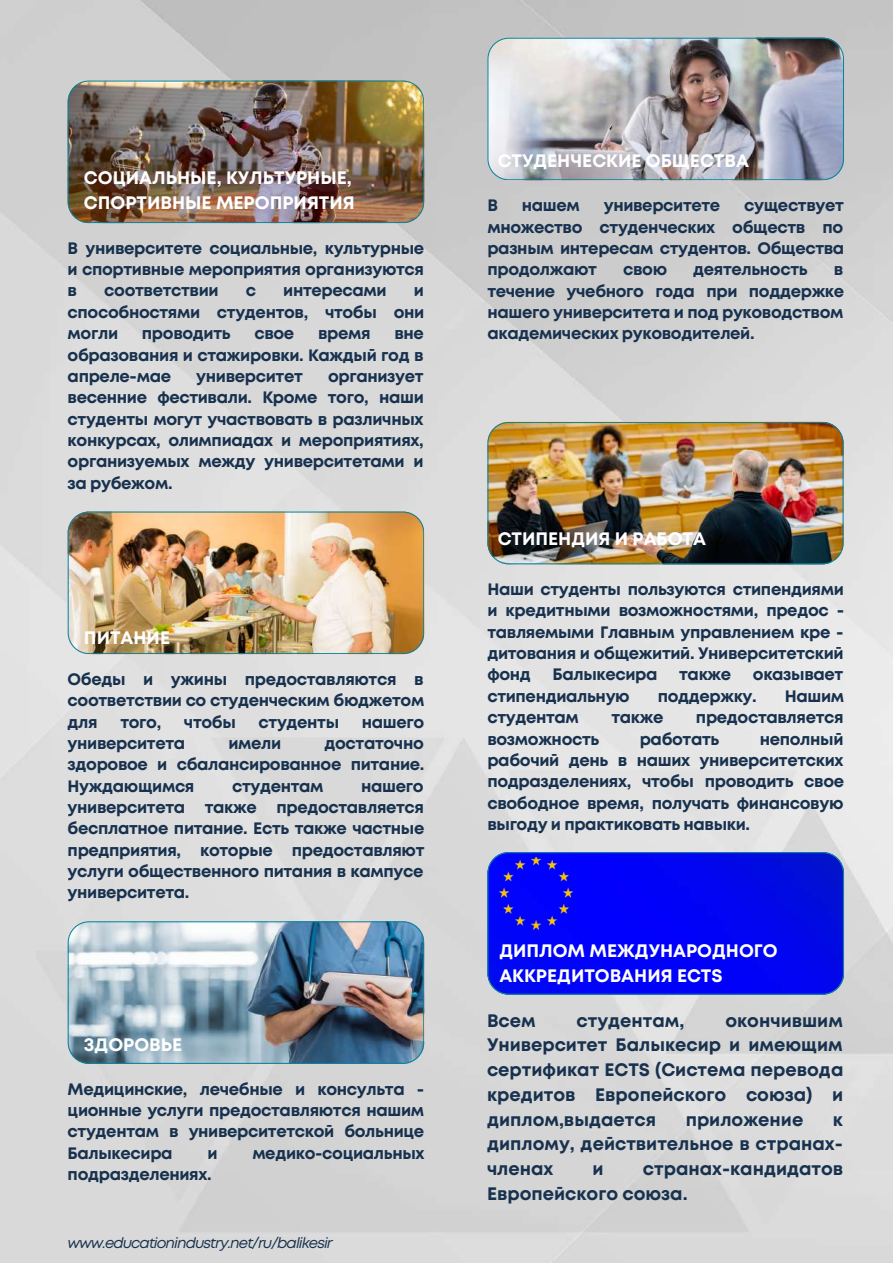
<style>
.page{position:relative;width:893px;height:1264px;background:#fff}
.page>*{position:absolute;margin:0;border:0;box-sizing:border-box;transform-origin:0 0}
.t1{font:700 18px/24.8px "Mont";color:#17314e;text-align:justify}
.t2{font:700 18px/24.8px "Mont";color:#fff}
.t3{font:700 16.5px/21.3px "Mont";letter-spacing:-.02em;color:#17314e;text-align:justify}
.t4{font:italic 14.85px "Mont";letter-spacing:-.06em;color:#17314e}
</style>
<div class="page">
<img style="left:0;top:0;width:892px;height:1262px">
<img style="left:68px;top:80px;width:356px;height:143px">
<img style="left:487px;top:422px;width:356px;height:142px">
<svg style="left:487px;top:852px;width:357px;height:142px;background:#0208f1"></svg>
<img style="left:497px;top:857px;width:83px;height:77px">
<img style="left:487px;top:38px;width:357px;height:142px">
<img style="left:68px;top:511px;width:356px;height:143px">
<img style="left:68px;top:921px;width:356px;height:142px">
<p class="t2" style="left:84px;top:167px;width:272px">СОЦИАЛЬНЫЕ, КУЛЬТУРНЫЕ,<br>СПОРТИВНЫЕ МЕРОПРИЯТИЯ</p>
<p class="t3" style="left:68px;top:238px;width:358px">В университете социальные, культурные и спортивные мероприятия организуются в</p>
<p class="t3" style="left:104px;top:281px;width:116px">соответствии</p>
<p class="t3" style="left:246px;top:281px;width:12px">с</p>
<p class="t3" style="left:283px;top:281px;width:105px">интересами</p>
<p class="t3" style="left:68px;top:281px;width:358px;text-indent:346px">и способностями студентов, чтобы они могли</p>
<p class="t3" style="left:68px;top:324px;width:358px;text-indent:327px">вне образования и стажировки. Каждый год в апреле-мае</p>
<p class="t3" style="left:142px;top:324px;width:90px">проводить</p>
<p class="t3" style="left:254px;top:324px;width:41px">свое</p>
<p class="t3" style="left:318px;top:324px;width:54px">время</p>
<p class="t3" style="left:68px;top:367px;width:357px;text-indent:260px">организует весенние фестивали. Кроме того, наши студенты могут участвовать в различных конкурсах, олимпиадах и мероприятиях, организуемых между университетами и за рубежом.</p>
<p class="t3" style="left:196px;top:367px;width:108px">университет</p>
<p class="t2" style="left:84px;top:626px;width:88px">ПИТАНИЕ</p>
<p class="t3" style="left:68px;top:669px;width:358px">Обеды и ужины предоставляются в соответствии со студенческим бюджетом для</p>
<p class="t3" style="left:120px;top:712px;width:42px">того,</p>
<p class="t3" style="left:184px;top:712px;width:53px">чтобы</p>
<p class="t3" style="left:258px;top:712px;width:82px">студенты</p>
<p class="t3" style="left:362px;top:712px;width:64px">нашего</p>
<p class="t3" style="left:68px;top:733px;width:119px">университета</p>
<p class="t3" style="left:228px;top:733px;width:54px">имели</p>
<p class="t3" style="left:68px;top:733px;width:358px;text-indent:257px">достаточно здоровое и сбалансированное питание.<br>Нуждающимся</p>
<p class="t3" style="left:68px;top:776px;width:358px;text-indent:293px">нашего университета также предоставляется бесплатное питание. Есть также частные предприятия, которые предоставляют услуги общественного питания в кампусе университета.</p>
<p class="t3" style="left:232px;top:776px;width:93px">студентам</p>
<p class="t2" style="left:84px;top:1033px;width:100px">ЗДОРОВЬЕ</p>
<p class="t3" style="left:68px;top:1079px;width:358px">Медицинские, лечебные и консульта - ционные услуги предоставляются нашим студентам в университетской больнице Балыкесира</p>
<p class="t3" style="left:207px;top:1143px;width:12px">и</p>
<p class="t3" style="left:252px;top:1143px;width:174px">медико-социальных</p>
<p class="t3" style="left:68px;top:1164px;width:145px">подразделениях.</p>
<p class="t4" style="left:68px;top:1236px;width:266px">www.educationindustry.net/ru/balikesir</p>
<p class="t2" style="left:497px;top:149px;width:253px">СТУДЕНЧЕСКИЕ ОБЩЕСТВА</p>
<p class="t3" style="left:487px;top:196px;width:12px">В</p>
<p class="t3" style="left:522px;top:196px;width:59px">нашем</p>
<p class="t3" style="left:603px;top:196px;width:118px">университете</p>
<p class="t3" style="left:487px;top:196px;width:358px;text-indent:257px">существует множество студенческих обществ по разным интересам студентов. Общества продолжают</p>
<p class="t3" style="left:623px;top:260px;width:45px">свою</p>
<p class="t3" style="left:693px;top:260px;width:116px">деятельность</p>
<p class="t3" style="left:487px;top:260px;width:358px;text-indent:346px">в течение учебного года при поддержке нашего университета и под руководством академических руководителей.</p>
<p class="t2" style="left:497px;top:527px;width:210px">СТИПЕНДИЯ И РАБОТА</p>
<p class="t3" style="left:487px;top:580px;width:358px">Наши студенты пользуются стипендиями и кредитными возможностями, предос - тавляемыми Главным управлением кре - дитования и общежитий. Университетский фонд</p>
<p class="t3" style="left:552px;top:665px;width:106px">Балыкесира</p>
<p class="t3" style="left:679px;top:665px;width:54px">также</p>
<p class="t3" style="left:752px;top:665px;width:92px">оказывает</p>
<p class="t3" style="left:487px;top:686px;width:144px">стипендиальную</p>
<p class="t3" style="left:657px;top:686px;width:101px">поддержку.</p>
<p class="t3" style="left:784px;top:686px;width:61px">Нашим</p>
<p class="t3" style="left:487px;top:708px;width:93px">студентам</p>
<p class="t3" style="left:611px;top:708px;width:54px">также</p>
<p class="t3" style="left:696px;top:708px;width:149px">предоставляется</p>
<p class="t3" style="left:487px;top:729px;width:113px">возможность</p>
<p class="t3" style="left:639px;top:729px;width:81px">работать</p>
<p class="t3" style="left:487px;top:729px;width:358px;text-indent:272px">неполный рабочий день в наших университетских подразделениях, чтобы проводить свое свободное время, получать финансовую выгоду и практиковать навыки.</p>
<p class="t2" style="left:499px;top:939px;width:280px">ДИПЛОМ МЕЖДУНАРОДНОГО<br>АККРЕДИТОВАНИЯ ECTS</p>
<p class="t1" style="left:487px;top:1009px;width:50px">Всем</p>
<p class="t1" style="left:576px;top:1009px;width:109px">студентам,</p>
<p class="t1" style="left:487px;top:1009px;width:358px;text-indent:238px">окончившим Университет Балыкесир и имеющим сертификат ECTS (Система перевода кредитов Европейского союза) и диплом,выдается</p>
<p class="t1" style="left:685px;top:1108px;width:119px">приложение</p>
<p class="t1" style="left:487px;top:1108px;width:357px;text-indent:346px">к диплому, действительное в странах&shy;членах</p>
<p class="t1" style="left:487px;top:1157px;width:358px;text-indent:156px">странах-кандидатов<br>Европейского союза.</p>
<p class="t1" style="left:592px;top:1157px;width:13px">и</p>
</div>
